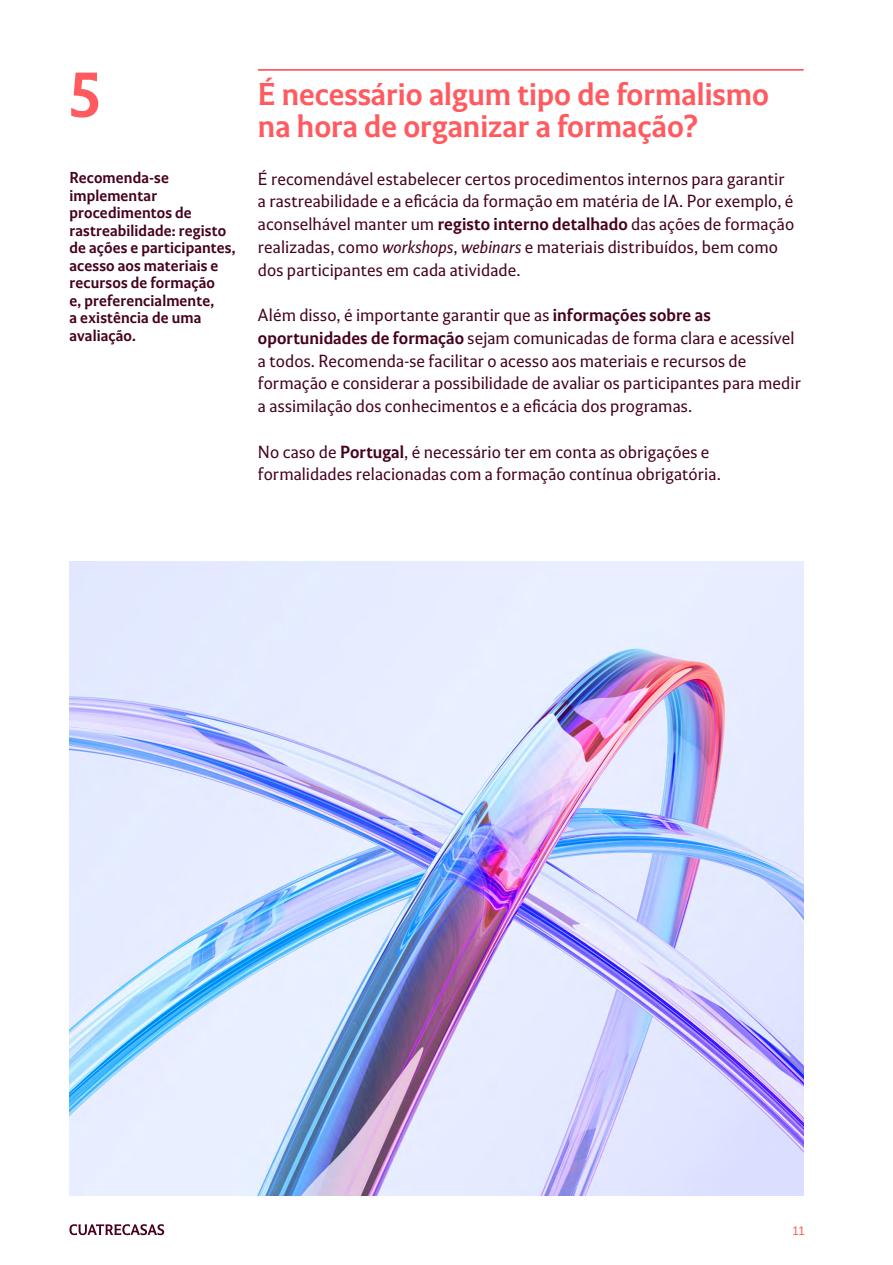
<style>
.page{position:relative;width:893px;height:1265px;background:#fff}
.page>*{position:absolute;margin:0;border:0;box-sizing:border-box;transform-origin:0 0}
.t1{font:700 63px "Cuatrecasas Text";color:#ff5a60}
.t2{font:700 31.5px/31.5px "Cuatrecasas Text";color:#ff5a60}
.t3{font:17.5px/22.8px "Cuatrecasas Text";letter-spacing:.005em;color:#46001d}
.t4{font:700 15.75px/17.5px "Cuatrecasas Text";letter-spacing:.01em;color:#46001d}
.t5{font:12.25px "Cuatrecasas Text";color:#ff5a60}
.s1{font-weight:700}
.s2{font-style:italic}
</style>
<div class="page">
<svg style="left:69px;top:1224px;width:95px;height:11px"></svg>
<hr style="left:258px;top:69px;width:546px;height:2px;background:#ff5a60">
<img style="left:69px;top:561px;width:735px;height:635px">
<h1 class="t1" style="left:69px;top:61px;width:33px">5</h1>
<p class="t4" style="left:69px;top:170px;width:168px">Recomenda-se implementar procedimentos de rastreabilidade: registo de ações e participantes, acesso aos materiais e recursos de formação<br>e, preferencialmente,<br>a existência de uma avaliação.</p>
<h2 class="t2" style="left:258px;top:81px;width:513px">É necessário algum tipo de formalismo na hora de organizar a formação?</h2>
<p class="t3" style="left:258px;top:168px;width:538px">É recomendável estabelecer certos procedimentos internos para garantir a rastreabilidade e a eficácia da formação em matéria de IA. Por exemplo, é aconselhável manter um <span class="s1">registo interno detalhado</span> das ações de formação realizadas, como <span class="s2">workshops</span>, <span class="s2">webinars</span> e materiais distribuídos, bem como dos participantes em cada atividade.</p>
<p class="t3" style="left:258px;top:304px;width:544px">Além disso, é importante garantir que as <span class="s1">informações sobre as oportunidades de formação</span> sejam comunicadas de forma clara e acessível a todos. Recomenda-se facilitar o acesso aos materiais e recursos de formação e considerar a possibilidade de avaliar os participantes para medir a assimilação dos conhecimentos e a eficácia dos programas.</p>
<p class="t3" style="left:258px;top:441px;width:464px">No caso de <span class="s1">Portugal</span>, é necessário ter em conta as obrigações e formalidades relacionadas com a formação contínua obrigatória.</p>
<p class="t5" style="left:793px;top:1224px;width:14px">11</p>
</div>
